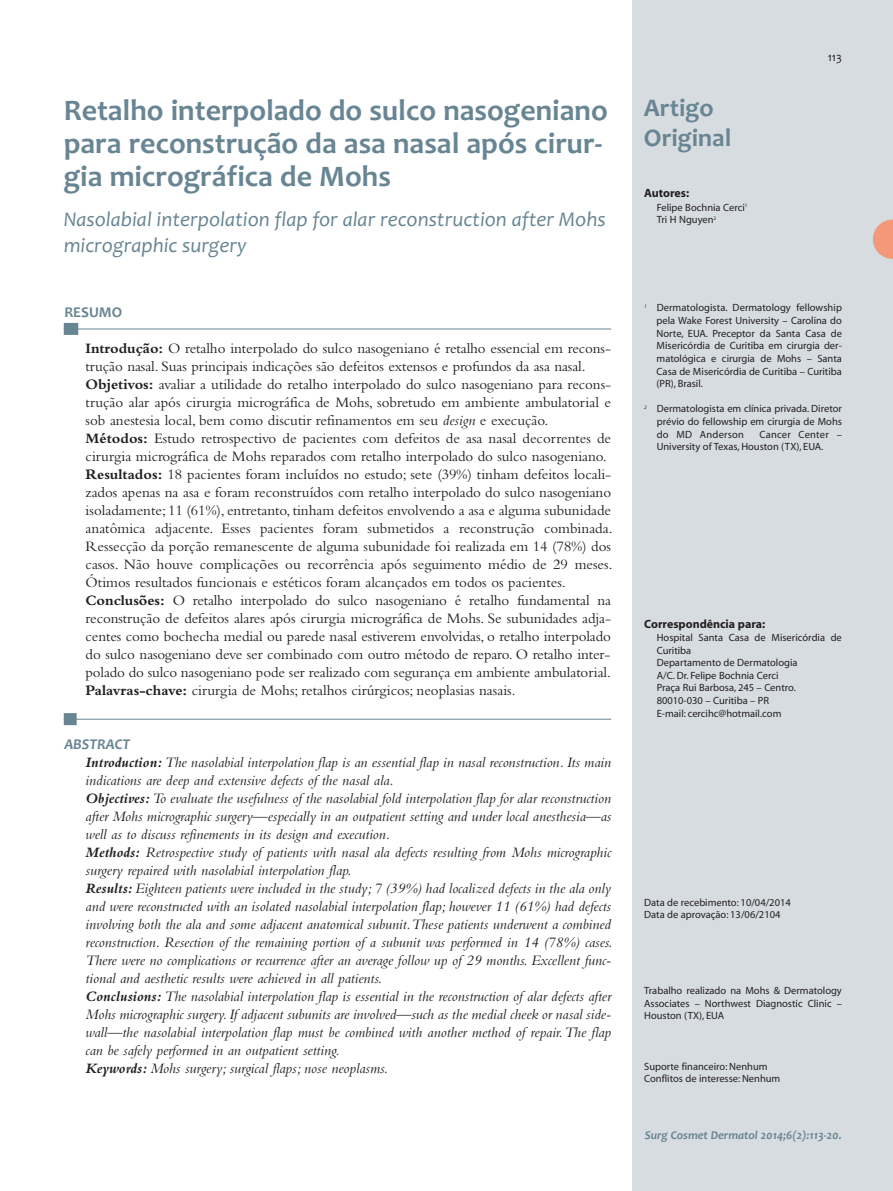
<style>
.page{position:relative;width:893px;height:1191px;background:#fff}
.page>*{position:absolute;margin:0;border:0;box-sizing:border-box;transform-origin:0 0}
.t1{font:700 30px/33px "Candara";color:#688593}
.t2{font:700 25.5px/30px "Candara";color:#688593}
.t3{font:italic 21px/25.5px "Candara";color:#688593}
.t4{font:15px/18px "Bembo";color:#231f20}
.t5{font:italic 15px/18px "Bembo";color:#231f20}
.t6{font:italic 700 15px "Candara";color:#688593}
.t7{font:700 15px "Candara";color:#688593}
.t8{font:italic 700 12px "Candara";color:#688593}
.t9{font:700 12px "Myriad";color:#231f20}
.t10{font:12px "Candara";color:#231f20}
.t11{font:10.5px/12.6px "Myriad";color:#231f20}
.s1{font-weight:700}
.s2{font-style:italic}
</style>
<div class="page">
<div style="left:633px;top:0;width:260px;height:1191px;background:#d7dce0"></div>
<hr style="left:64px;top:329px;width:547px;height:1px;background:#688593">
<div style="left:64px;top:323px;width:14px;height:12px;background:#688593"></div>
<hr style="left:64px;top:719px;width:547px;height:1px;background:#688593">
<div style="left:64px;top:713px;width:13px;height:12px;background:#688593"></div>
<svg style="left:873px;top:219px;width:20px;height:40px"></svg>
<h1 class="t1" style="left:64px;top:96px;width:545px">Retalho interpolado do sulco nasogeniano para reconstrução da asa nasal após cirur&shy;gia micrográfica de Mohs</h1>
<h3 class="t3" style="left:64px;top:209px;width:543px">Nasolabial interpolation flap for alar reconstruction after Mohs micrographic surgery</h3>
<p class="t7" style="left:64px;top:307px;width:59px">RESU MO</p>
<p class="t4" style="left:86px;top:341px;width:528px"><span class="s1">Introdução:</span> O retalho interpolado do sulco nasogeniano é retalho essencial em recons&shy;trução nasal. Suas principais indicações são defeitos extensos e profundos da asa nasal.<br><span class="s1">Objetivos:</span> avaliar a utilidade do retalho interpolado do sulco nasogeniano para recons&shy;trução alar após cirurgia micrográfica de Mohs, sobretudo em ambiente ambulatorial e sob anestesia local, bem como discutir refinamentos em seu <span class="s2">design</span> e execução.<br><span class="s1">Métodos:</span> Estudo retrospectivo de pacientes com defeitos de asa nasal decorrentes de cirurgia micrográfica de Mohs reparados com retalho interpolado do sulco nasogeniano.<br><span class="s1">Resultados:</span> 18 pacientes foram incluídos no estudo; sete (39%) tinham defeitos locali&shy;zados apenas na asa e foram reconstruídos com retalho interpolado do sulco nasogeniano isoladamente; 11 (61%), entretanto, tinham defeitos envolvendo a asa e alguma subunidade anatômica adjacente. Esses pacientes foram submetidos a reconstrução combinada.<br>Ressecção da porção remanescente de alguma subunidade foi realizada em 14 (78%) dos casos. Não houve complicações ou recorrência após seguimento médio de 29 meses.<br>Ótimos resultados funcionais e estéticos foram alcançados em todos os pacientes.<br><span class="s1">Conclusões:</span> O retalho interpolado do sulco nasogeniano é retalho fundamental na reconstrução de defeitos alares após cirurgia micrográfica de Mohs. Se subunidades adja&shy;centes como bochecha medial ou parede nasal estiverem envolvidas, o retalho interpolado do sulco nasogeniano deve ser combinado com outro método de reparo. O retalho inter&shy;polado do sulco nasogeniano pode ser realizado com segurança em ambiente ambulatorial.<br><span class="s1">Palavras-chave:</span> cirurgia de Mohs; retalhos cirúrgicos; neoplasias nasais.</p>
<p class="t6" style="left:64px;top:735px;width:67px">ABSTRACT</p>
<p class="t5" style="left:86px;top:755px;width:528px"><span class="s1">Introduction:</span> The nasolabial interpolation flap is an essential flap in nasal reconstruction. Its main indications are deep and extensive defects of the nasal ala.<br><span class="s1">Objectives:</span> To evaluate the usefulness of the nasolabial fold interpolation flap for alar reconstruction after Mohs micrographic surgery—especially in an outpatient setting and under local anesthesia—as well as to discuss refinements in its design and execution.<br><span class="s1">Methods:</span> Retrospective study of patients with nasal ala defects resulting from Mohs micrographic surgery repaired with nasolabial interpolation flap.<br><span class="s1">Results:</span> Eighteen patients were included in the study; 7 (39%) had localized defects in the ala only and were reconstructed with an isolated nasolabial interpolation flap; however 11 (61%) had defects involving both the ala and some adjacent anatomical subunit. These patients underwent a combined reconstruction. Resection of the remaining portion of a subunit was performed in 14 (78%) cases.<br>There were no complications or recurrence after an average follow up of 29 months. Excellent func&shy;tional and aesthetic results were achieved in all patients.<br><span class="s1">Conclusions:</span> The nasolabial interpolation flap is essential in the reconstruction of alar defects after Mohs micrographic surgery. If adjacent subunits are involved—such as the medial cheek or nasal side&shy;wall—the nasolabial interpolation flap must be combined with another method of repair. The flap can be safely performed in an outpatient setting.<br><span class="s1">Keywords:</span> Mohs surgery; surgical flaps; nose neoplasms.</p>
<h2 class="t2" style="left:644px;top:96px;width:89px">Artigo<br>Original</h2>
<p class="t9" style="left:644px;top:189px;width:47px">Autores:</p>
<p class="t11" style="left:657px;top:202px;width:92px">Felipe Bochnia Cerci<sup>1<br></sup>Tri H Nguyen<sup>2</sup></p>
<p class="t10" style="left:828px;top:53px;width:16px">113</p>
<p class="t11" style="left:657px;top:302px;width:187px;text-align:justify;text-indent:-12px"><sup>1</sup> Dermatologista. Dermatology fellowship pela Wake Forest University – Carolina do Norte, EUA. Preceptor da Santa Casa de Misericórdia de Curitiba em cirurgia der&shy;matológica e cirurgia de Mohs – Santa Casa de Misericórdia de Curitiba – Curitiba (PR), Brasil.</p>
<p class="t11" style="left:657px;top:403px;width:187px;text-align:justify;text-indent:-12px"><sup>2</sup> Dermatologista em clínica privada. Diretor prévio do fellowship em cirurgia de Mohs do MD Anderson</p>
<p class="t11" style="left:657px;top:428px;width:187px;text-indent:103px">Cancer Center –<br>University of Texas, Houston (TX), EUA.</p>
<p class="t9" style="left:644px;top:619px;width:123px">Correspondência para:</p>
<p class="t11" style="left:657px;top:632px;width:187px">Hospital Santa Casa de Misericórdia de<br>Curitiba<br>Departamento de Dermatologia<br>A/C. Dr. Felipe Bochnia Cerci<br>Praça Rui Barbosa, 245 – Centro.<br>80010-030 – Curitiba – PR<br>E-mail: cercihc@hotmail.com</p>
<p class="t11" style="left:644px;top:896px;width:148px">Data de recebimento: 10/04/2014<br>Data de aprovação: 13/06/2104</p>
<p class="t11" style="left:644px;top:985px;width:199px;text-align:justify">Trabalho realizado na Mohs &amp; Dermatology Associates – Northwest Diagnostic Clinic – Houston (TX), EUA</p>
<p class="t11" style="left:644px;top:1060px;width:138px">Suporte financeiro: Nenhum<br>Conflitos de interesse: Nenhum</p>
<p class="t8" style="left:645px;top:1128px;width:199px">Surg Cosmet Dermatol 2014;6(2):113-20.</p>
</div>
